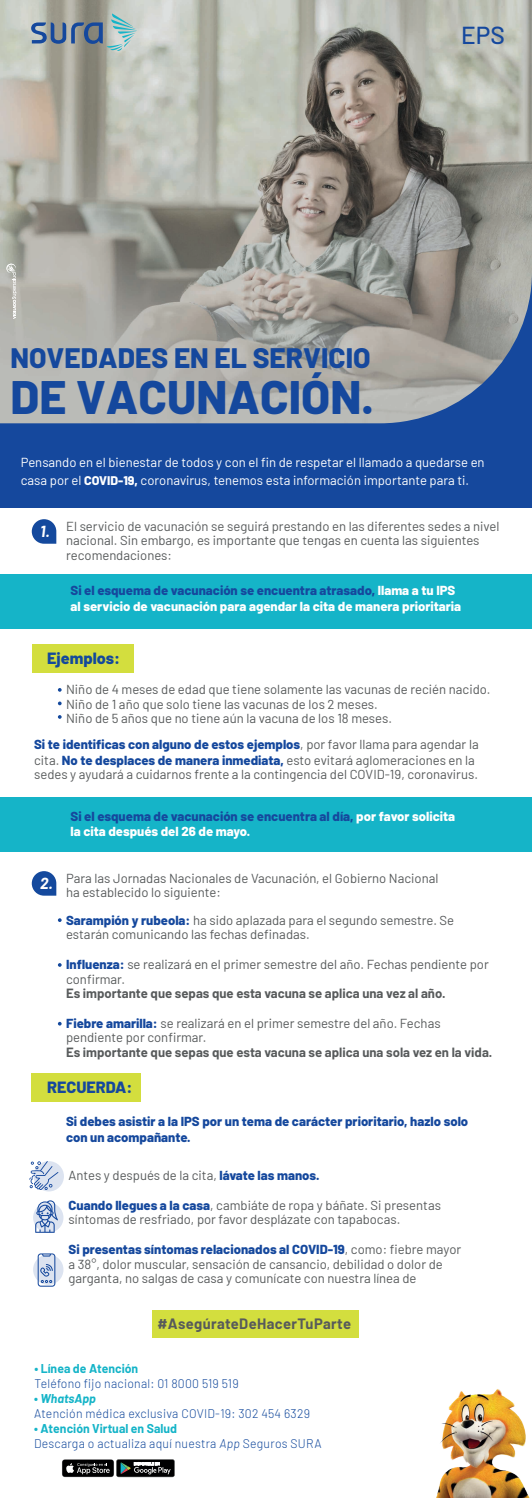
<style>
.page{position:relative;width:532px;height:1498px;background:#fff}
.page>*{position:absolute;margin:0;border:0;box-sizing:border-box;transform-origin:0 0}
.t1{font:800 46.88px "Barlow";color:#15489d}
.t2{font:800 28.12px "Barlow";color:#15489d}
.t3{font:500 24.56px "Barlow";color:#15489d}
.t4{font:800 16.25px "Barlow";color:#13499c}
.t5{font:800 16.25px "Barlow";color:#15489d}
.t6{font:italic 700 15.62px "Barlow";color:#fff}
.t7{font:700 14.69px "Barlow";letter-spacing:.025em;color:#575a5b}
.t8{font:13.06px/14.4px "Barlow";color:#575a5b}
.t9{font:800 13.06px/15.6px "Barlow";color:#15489d}
.t10{font:800 13.06px/15.6px "Barlow";color:#fff}
.t11{font:13.06px/18.1px "Barlow";color:#fff}
.t12{font:700 13.06px "Barlow";color:#575a5b}
.t13{font:300 12.5px/15px "Barlow";letter-spacing:.02em;color:#13499c}
.t14{font:700 12.5px "Barlow";color:#15b4c8}
.s1{font-weight:800;font-size:12.5px}
.s2{font-weight:800}
.s3{color:#15489d}
.s4{font-weight:400;color:#575a5b}
.s5{font-weight:800;color:#15489d}
.s6{font-weight:700;color:#15b4c8}
.s7{font-weight:700;font-style:italic;color:#15b4c8}
.s8{font-style:italic}
</style>
<div class="page">
<div style="left:0;top:2px;width:531px;height:506px;background:#15489d"></div>
<img style="left:0;top:0;width:531px;height:423px">
<div style="left:1px;top:574px;width:530px;height:54px;background:#15b4c8"></div>
<div style="left:1px;top:797px;width:530px;height:54px;background:#15b4c8"></div>
<img style="left:436px;top:1389px;width:94px;height:109px">
<svg style="left:31px;top:14px;width:106px;height:37px;background:#8d9ea5"></svg>
<svg style="left:38px;top:1253px;width:17px;height:34px"></svg>
<svg style="left:6px;top:263px;width:11px;height:56px"></svg>
<svg style="left:62px;top:1459px;width:112px;height:18px;background:#3b3d3d"></svg>
<div style="left:152px;top:1310px;width:206px;height:28px;background:#d3de3e"></div>
<svg style="left:32px;top:519px;width:24px;height:25px"></svg>
<svg style="left:32px;top:871px;width:24px;height:25px"></svg>
<div style="left:32px;top:644px;width:102px;height:28px;background:#d3de3e"></div>
<div style="left:32px;top:1073px;width:109px;height:28px;background:#d3de3e"></div>
<svg style="left:58px;top:688px;width:4px;height:4px"></svg>
<svg style="left:58px;top:701px;width:4px;height:4px"></svg>
<svg style="left:58px;top:715px;width:4px;height:4px"></svg>
<svg style="left:58px;top:918px;width:4px;height:4px"></svg>
<svg style="left:58px;top:963px;width:4px;height:4px"></svg>
<svg style="left:58px;top:1022px;width:4px;height:4px"></svg>
<div style="left:33px;top:1202px;width:30px;height:31px;background:#dce3f0;border-radius:50%"></div>
<svg style="left:33px;top:1254px;width:30px;height:31px"></svg>
<svg style="left:34px;top:1161px;width:30px;height:30px"></svg>
<svg style="left:29px;top:1161px;width:29px;height:29px"></svg>
<svg style="left:35px;top:1200px;width:23px;height:33px"></svg>
<h3 class="t3" style="left:461px;top:18px;width:45px">EPS</h3>
<h2 class="t2" style="left:10px;top:337px;width:361px">NOVEDADES EN EL SERVICIO</h2>
<h1 class="t1" style="left:10px;top:362px;width:365px">DE VACUNACIÓN.</h1>
<p class="t11" style="left:21px;top:452px;width:465px">Pensando en el bienestar de todos y con el fin de respetar el llamado a quedarse en casa por el <span class="s1">COVID-19</span><span class="s2">,</span> coronavirus, tenemos esta información importante para ti.</p>
<p class="t8" style="left:66px;top:518px;width:435px">El servicio de vacunación se seguirá prestando en las diferentes sedes a nivel nacional. Sin embargo, es importante que tengas en cuenta las siguientes recomendaciones:</p>
<p class="t6" style="left:40px;top:520px;width:11px">1.</p>
<p class="t10" style="left:70px;top:581px;width:392px"><span class="s3">Si el esquema de vacunación se encuentra atrasado,</span> llama a tu IPS al servicio de vacunación para agendar la cita de manera prioritaria</p>
<p class="t4" style="left:47px;top:646px;width:74px">Ejemplos:</p>
<p class="t8" style="left:66px;top:681px;width:425px">Niño de 4 meses de edad que tiene solamente las vacunas de recién nacido.<br>Niño de 1 año que solo tiene las vacunas de los 2 meses.<br>Niño de 5 años que no tiene aún la vacuna de los 18 meses.</p>
<p class="t9" style="left:34px;top:736px;width:446px">Si te identificas con alguno de estos ejemplos<span class="s4">, por favor llama para agendar la cita.</span> No te desplaces de manera inmediata, <span class="s4">esto evitará aglomeraciones en la</span></p>
<p class="t8" style="left:34px;top:766px;width:445px">sedes y ayudará a cuidarnos frente a la contingencia del COVID-19, coronavirus.</p>
<p class="t10" style="left:70px;top:807px;width:386px"><span class="s3">Si el esquema de vacunación se encuentra al día,</span> por favor solicita la cita después del 26 de mayo.</p>
<p class="t6" style="left:40px;top:872px;width:14px">2.</p>
<p class="t8" style="left:66px;top:870px;width:373px">Para las Jornadas Nacionales de Vacunación, el Gobierno Nacional ha establecido lo siguiente:</p>
<p class="t8" style="left:66px;top:912px;width:389px"><span class="s5">Sarampión y rubeola:</span> ha sido aplazada para el segundo semestre. Se estarán comunicando las fechas definadas.</p>
<p class="t8" style="left:66px;top:956px;width:424px"><span class="s5">Influenza:</span> se realizará en el primer semestre del año. Fechas pendiente por confirmar.</p>
<p class="t12" style="left:66px;top:984px;width:381px">Es importante que sepas que esta vacuna se aplica una vez al año.</p>
<p class="t8" style="left:66px;top:1015px;width:376px"><span class="s5">Fiebre amarilla:</span> se realizará en el primer semestre del año. Fechas pendiente por confirmar.</p>
<p class="t12" style="left:66px;top:1042px;width:427px">Es importante que sepas que esta vacuna se aplica una sola vez en la vida.</p>
<p class="t5" style="left:47px;top:1075px;width:87px">RECUERDA:</p>
<p class="t9" style="left:66px;top:1113px;width:403px">Si debes asistir a la IPS por un tema de carácter prioritario, hazlo solo con un acompañante.</p>
<p class="t8" style="left:69px;top:1167px;width:252px">Antes y después de la cita, <span class="s5">lávate las manos.</span></p>
<p class="t8" style="left:69px;top:1197px;width:373px"><span class="s5">Cuando llegues a la casa</span>, cambiáte de ropa y báñate. Si presentas síntomas de resfriado, por favor desplázate con tapabocas.</p>
<p class="t8" style="left:69px;top:1241px;width:394px"><span class="s5">Si presentas síntomas relacionados al COVID-19</span>, como: fiebre mayor a 38°, dolor muscular, sensación de cansancio, debilidad o dolor de garganta, no salgas de casa y comunícate con nuestra línea de</p>
<p class="t7" style="left:157px;top:1313px;width:195px">#AsegúrateDeHacerTuParte</p>
<p class="t14" style="left:34px;top:1359px;width:105px">• Línea de Atención</p>
<p class="t13" style="left:34px;top:1375px;width:206px">Teléfono fijo nacional: 01 8000 519 519</p>
<p class="t13" style="left:34px;top:1390px;width:277px"><span class="s6">•</span> <span class="s7">WhatsApp<br></span>Atención médica exclusiva COVID-19: 302 454 6329</p>
<p class="t13" style="left:34px;top:1420px;width:289px"><span class="s6">• Atención Virtual en Salud<br></span>Descarga o actualiza aquí nuestra <span class="s8">App</span> Seguros SURA</p>
</div>
